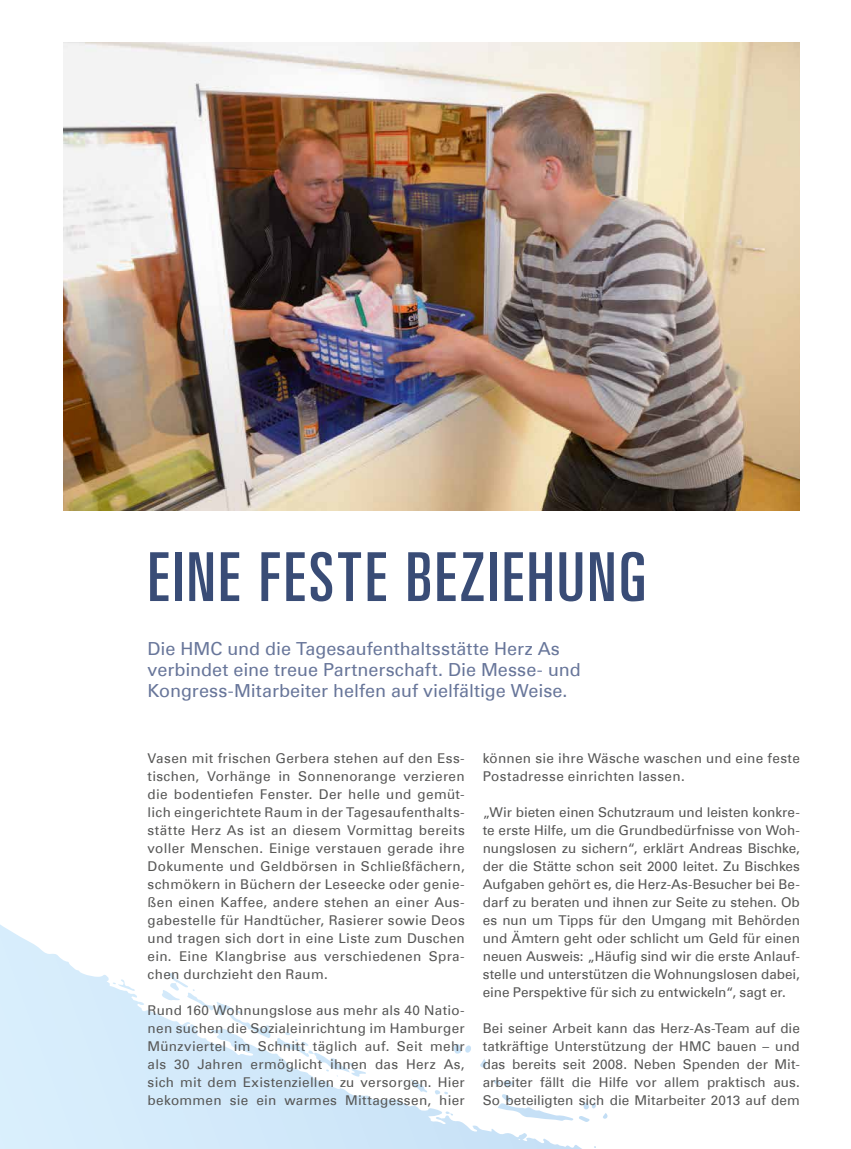
<style>
.page{position:relative;width:851px;height:1149px;background:#fff}
.page>*{position:absolute;margin:0;border:0;box-sizing:border-box;transform-origin:0 0}
.t1{font:ultra-condensed 67.5px "Univers Com 59";letter-spacing:.05em;color:#394c76}
.t2{font:18px/21px "Univers Com 55 Roman";color:#68769a}
.t3{font:13.5px/18px "Univers Com 55 Roman";letter-spacing:.02em;color:#565655;text-align:justify}
</style>
<div class="page">
<img style="left:0;top:42px;width:800px;height:1106px">
<h1 class="t1" style="left:148px;top:538px;width:500px">EINE FESTE BEZIEHUNG</h1>
<h2 class="t2" style="left:148px;top:638px;width:434px">Die HMC und die Tagesaufenthaltsstätte Herz As verbindet eine treue Partnerschaft. Die Messe- und<br>Kongress-Mitarbeiter helfen auf vielfältige Weise.</h2>
<p class="t3" style="left:148px;top:749px;width:318px">Vasen mit frischen Gerbera stehen auf den Ess&shy;tischen, Vorhänge in Sonnenorange verzieren die bodentiefen Fenster. Der helle und gemüt&shy;lich eingerichtete Raum in der Tagesaufenthalts&shy;stätte Herz As ist an diesem Vormittag bereits voller Menschen. Einige verstauen gerade ihre Dokumente und Geldbörsen in Schließfächern, schmökern in Büchern der Leseecke oder genie&shy;ßen einen Kaffee, andere stehen an einer Aus&shy;gabestelle für Handtücher, Rasierer sowie Deos und tragen sich dort in eine Liste zum Duschen ein. Eine Klangbrise aus verschiedenen Spra&shy;chen durchzieht den Raum.</p>
<p class="t3" style="left:148px;top:1001px;width:318px">Rund 160 Wohnungslose aus mehr als 40 Natio&shy;nen suchen die Sozialeinrichtung im Hamburger Münzviertel im Schnitt täglich auf. Seit mehr als 30 Jahren ermöglicht ihnen das Herz As, sich mit dem Existenziellen zu versorgen. Hier bekommen sie ein warmes Mittagessen, hier</p>
<p class="t3" style="left:482px;top:749px;width:318px">können sie ihre Wäsche waschen und eine feste<br>Postadresse einrichten lassen.</p>
<p class="t3" style="left:482px;top:803px;width:318px">„Wir bieten einen Schutzraum und leisten konkre&shy;te erste Hilfe, um die Grundbedürfnisse von Woh&shy;nungslosen zu sichern“, erklärt Andreas Bischke, der die Stätte schon seit 2000 leitet. Zu Bischkes Aufgaben gehört es, die Herz-As-Besucher bei Be&shy;darf zu beraten und ihnen zur Seite zu stehen. Ob es nun um Tipps für den Umgang mit Behörden und Ämtern geht oder schlicht um Geld für einen neuen Ausweis: „Häufig sind wir die erste Anlauf&shy;stelle und unterstützen die Wohnungslosen dabei, eine Perspektive für sich zu entwickeln“, sagt er.</p>
<p class="t3" style="left:482px;top:1019px;width:318px">Bei seiner Arbeit kann das Herz-As-Team auf die tatkräftige Unterstützung der HMC bauen – und das bereits seit 2008. Neben Spenden der Mit&shy;arbeiter fällt die Hilfe vor allem praktisch aus.<br>So beteiligten sich die Mitarbeiter 2013 auf dem</p>
</div>
